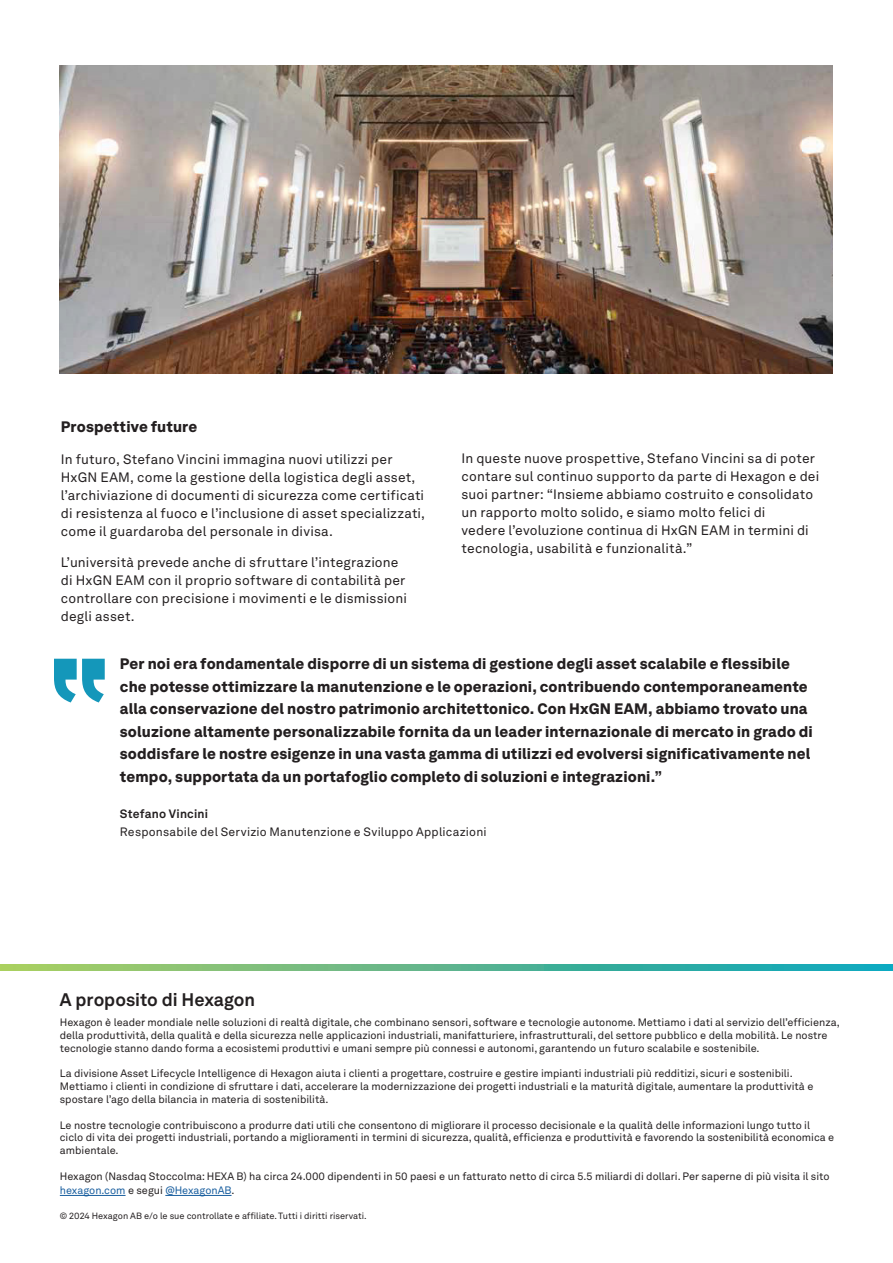
<style>
.page{position:relative;width:893px;height:1263px;background:#fff}
.page>*{position:absolute;margin:0;border:0;box-sizing:border-box;transform-origin:0 0}
.t1{font:700 18px "Hexagon Akkurat";letter-spacing:-.005em;color:#231f20}
.CS-Pull_quote{font:900 15px/22.5px "Hexagon Akkurat";letter-spacing:.01em;color:#231f20}
.CS_23_H1{font:900 15px "Hexagon Akkurat";letter-spacing:.01em;color:#231f20}
.CS_23_Body{font:13.5px/18px "Hexagon Akkurat";letter-spacing:.01em;color:#231f20}
.CS-Pull_quote_title{font:12px "Hexagon Akkurat";letter-spacing:.015em;color:#231f20}
.CS-Pull_quote_title-2{font:700 12px "Hexagon Akkurat";letter-spacing:.015em;color:#231f20}
.Boilerplate_Copy{font:10.65px/12.8px "Hexagon Akkurat";color:#231f20}
.Copyright{font:9px "Hexagon Akkurat";color:#231f20}
.s1{color:#175d9e}
</style>
<div class="page">
<img style="left:60px;top:65px;width:772px;height:309px">
<hr style="left:60px;top:1195px;width:66px;height:1px;background:#175d9e">
<hr style="left:165px;top:1195px;width:67px;height:1px;background:#175d9e">
<svg style="left:0;top:965px;width:893px;height:6px"></svg>
<svg style="left:54px;top:659px;width:51px;height:43px"></svg>
<p class="CS_23_H1" style="left:61px;top:415px;width:138px">Prospettive future</p>
<p class="CS_23_Body" style="left:61px;top:450px;width:366px">In futuro, Stefano Vincini immagina nuovi utilizzi per HxGN EAM, come la gestione della logistica degli asset, l’archiviazione di documenti di sicurezza come certificati di resistenza al fuoco e l’inclusione di asset specializzati, come il guardaroba del personale in divisa.</p>
<p class="CS_23_Body" style="left:61px;top:553px;width:347px">L’università prevede anche di sfruttare l’integrazione di HxGN EAM con il proprio software di contabilità per controllare con precisione i movimenti e le dismissioni degli asset.</p>
<p class="CS_23_Body" style="left:462px;top:448px;width:359px">In queste nuove prospettive, Stefano Vincini sa di poter contare sul continuo supporto da parte di Hexagon e dei suoi partner: “Insieme abbiamo costruito e consolidato un rapporto molto solido, e siamo molto felici di<br>vedere l’evoluzione continua di HxGN EAM in termini di tecnologia, usabilità e funzionalità.”</p>
<p class="CS-Pull_quote" style="left:120px;top:652px;width:694px">Per noi era fondamentale disporre di un sistema di gestione degli asset scalabile e flessibile che potesse ottimizzare la manutenzione e le operazioni, contribuendo contemporaneamente alla conservazione del nostro patrimonio architettonico. Con HxGN EAM, abbiamo trovato una soluzione altamente personalizzabile fornita da un leader internazionale di mercato in grado di soddisfare le nostre esigenze in una vasta gamma di utilizzi ed evolversi significativamente nel tempo, supportata da un portafoglio completo di soluzioni e integrazioni.”</p>
<p class="CS-Pull_quote_title-2" style="left:120px;top:804px;width:90px">Stefano Vincini</p>
<p class="CS-Pull_quote_title" style="left:120px;top:823px;width:368px">Responsabile del Servizio Manutenzione e Sviluppo Applicazioni</p>
<p class="t1" style="left:60px;top:986px;width:197px">A proposito di Hexagon</p>
<p class="Boilerplate_Copy" style="left:60px;top:1016px;width:781px">Hexagon è leader mondiale nelle soluzioni di realtà digitale, che combinano sensori, software e tecnologie autonome. Mettiamo i dati al servizio dell’efficienza, della produttività, della qualità e della sicurezza nelle applicazioni industriali, manifatturiere, infrastrutturali, del settore pubblico e della mobilità. Le nostre tecnologie stanno dando forma a ecosistemi produttivi e umani sempre più connessi e autonomi, garantendo un futuro scalabile e sostenibile.</p>
<p class="Boilerplate_Copy" style="left:60px;top:1067px;width:755px">La divisione Asset Lifecycle Intelligence di Hexagon aiuta i clienti a progettare, costruire e gestire impianti industriali più redditizi, sicuri e sostenibili.<br>Mettiamo i clienti in condizione di sfruttare i dati, accelerare la modernizzazione dei progetti industriali e la maturità digitale, aumentare la produttività e spostare l’ago della bilancia in materia di sostenibilità.</p>
<p class="Boilerplate_Copy" style="left:60px;top:1118px;width:776px">Le nostre tecnologie contribuiscono a produrre dati utili che consentono di migliorare il processo decisionale e la qualità delle informazioni lungo tutto il ciclo di vita dei progetti industriali, portando a miglioramenti in termini di sicurezza, qualità, efficienza e produttività e favorendo la sostenibilità economica e ambientale.</p>
<p class="Boilerplate_Copy" style="left:60px;top:1168px;width:771px;line-height:14.4px">Hexagon (Nasdaq Stoccolma: HEXA B) ha circa 24.000 dipendenti in 50 paesi e un fatturato netto di circa 5.5 miliardi di dollari. Per saperne di più visita il sito <span class="s1">hexagon.com</span> e segui <span class="s1">@HexagonAB</span>.</p>
<p class="Copyright" style="left:60px;top:1209px;width:308px">© 2024 Hexagon AB e/o le sue controllate e affiliate. Tutti i diritti riservati.</p>
</div>
